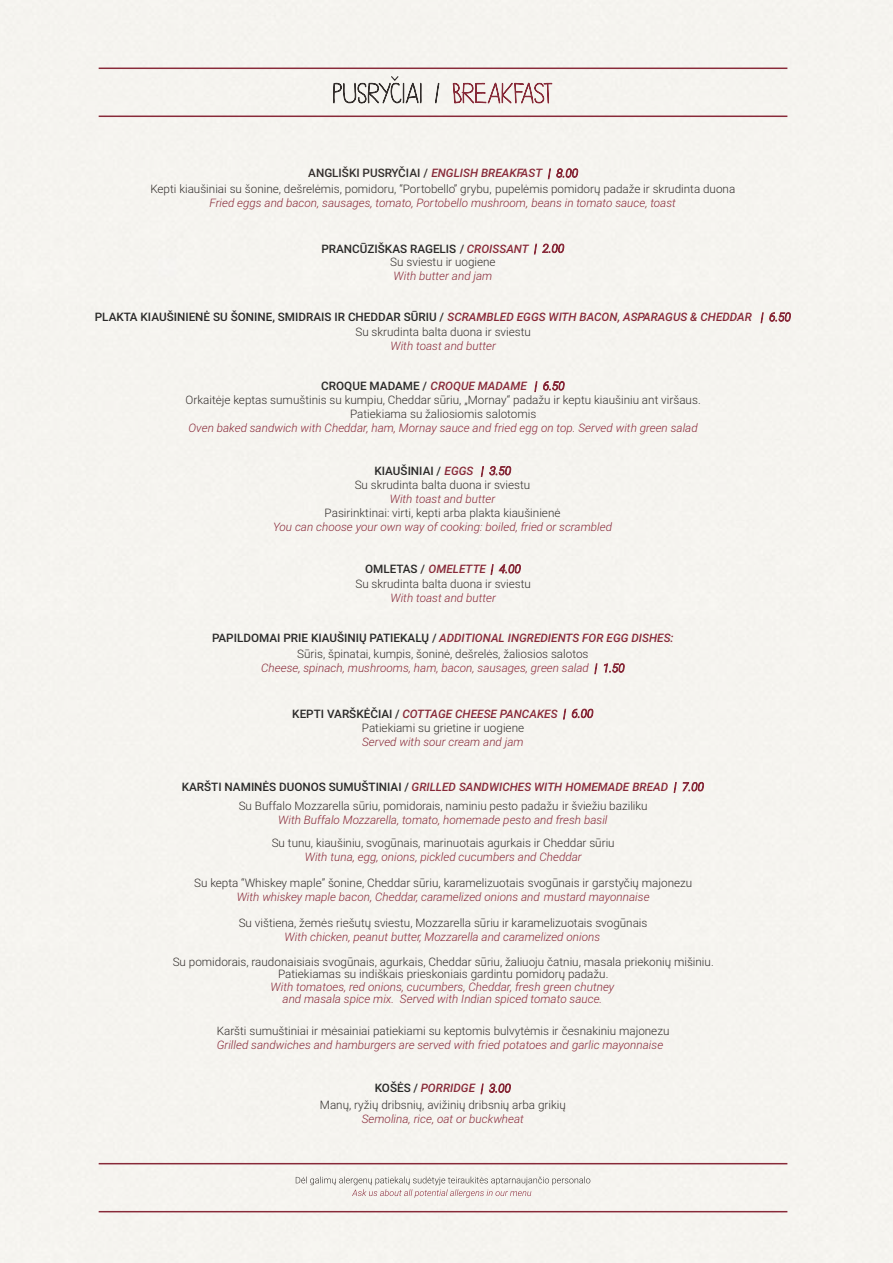
<style>
.page{position:relative;width:893px;height:1263px;background:#fff}
.page>*{position:absolute;margin:0;border:0;box-sizing:border-box;transform-origin:0 0}
.t1{font:300 11.7px/14.1px "Roboto";color:#342f2d;text-align:center}
.t2{font:italic 300 11.7px/11.9px "Roboto";color:#882a39;text-align:center}
.t3{font:500 11.7px/13.5px "Roboto";color:#2b2a29;text-align:center}
.t4{font:italic 500 11.7px "Roboto";color:#882a39}
.s1{font-weight:500}
.s2{font-weight:500;font-style:italic;color:#882a39}
.s3{font-style:italic;color:#882a39}
.s4{color:#342f2d}
.s5{font-weight:300;font-style:italic;color:#882a39}
.s6{font-weight:300;color:#342f2d}
.s7{font-weight:500;color:#2b2a29}
.s8{font-style:normal;color:#2b2a29}
.s9{font-weight:300}
</style>
<div class="page">
<svg style="left:434px;top:81px;width:6px;height:23px"></svg>
<svg style="left:452px;top:56px;width:101px;height:72px"></svg>
<hr style="left:99px;top:116px;width:688px;height:1px;background:#882a39">
<hr style="left:99px;top:68px;width:688px;height:1px;background:#882a39">
<hr style="left:99px;top:1211px;width:688px;height:1px;background:#882a39">
<hr style="left:99px;top:1163px;width:688px;height:1px;background:#882a39">
<svg style="left:332px;top:54px;width:90px;height:70px"></svg>
<svg style="left:296px;top:1176px;width:294px;height:22px"></svg>
<p class="t1" style="left:150px;top:166px;width:586px;line-height:15.9px"><span class="s1">ANGLIŠKI PUSRYČIAI /</span> <span class="s2">ENGLISH BREAKFAST</span> <span class="s3">| 8.00<br></span>Kepti kiaušiniai su šonine, dešrelėmis, pomidoru, “Portobello” grybu, pupelėmis pomidorų padaže ir skrudinta duona</p>
<p class="t2" style="left:210px;top:198px;width:468px">Fried eggs and bacon, sausages, tomato, Portobello mushroom, beans in tomato sauce, toast</p>
<p class="t3" style="left:321px;top:243px;width:244px">PRANCŪZIŠKAS RAGELIS <span class="s4">/</span> <span class="s3">CROISSANT</span> <span class="s5">| 2.00<br></span><span class="s6">Su sviestu ir uogiene</span></p>
<p class="t2" style="left:394px;top:271px;width:100px">With butter and jam</p>
<p class="t3" style="left:95px;top:311px;width:698px;line-height:15.1px">PLAKTA KIAUŠINIENĖ SU ŠONINE, SMIDRAIS IR CHEDDAR SŪRIU / <span class="s3">SCRAMBLED EGGS WITH BACON, ASPARAGUS &amp; CHEDDAR</span> <span class="s5">| 6.50<br></span><span class="s6">Su skrudinta balta duona ir sviestu</span></p>
<p class="t2" style="left:390px;top:341px;width:107px">With toast and butter</p>
<p class="t1" style="left:186px;top:380px;width:517px"><span class="s7">CROQUE MADAME /</span> <span class="s2">CROQUE MADAME</span> <span class="s3">| 6.50<br></span>Orkaitėje keptas sumuštinis su kumpiu, Cheddar sūriu, „Mornay“ padažu ir keptu kiaušiniu ant viršaus.<br>Patiekiama su žaliosiomis salotomis</p>
<p class="t2" style="left:189px;top:423px;width:511px">Oven baked sandwich with Cheddar, ham, Mornay sauce and fried egg on top. Served with green salad</p>
<p class="t1" style="left:355px;top:465px;width:177px"><span class="s7">KIAUŠINIAI /</span> <span class="s2">EGGS</span> <span class="s3">| 3.50<br></span>Su skrudinta balta duona ir sviestu</p>
<p class="t2" style="left:390px;top:494px;width:107px">With toast and butter</p>
<p class="t1" style="left:325px;top:507px;width:237px">Pasirinktinai: virti, kepti arba plakta kiaušinienė</p>
<p class="t2" style="left:273px;top:522px;width:340px">You can choose your own way of cooking: boiled, fried or scrambled</p>
<p class="t1" style="left:355px;top:563px;width:177px;line-height:14.5px"><span class="s7">OMLETAS /</span> <span class="s2">OMELETTE</span> <span class="s3">| 4.00<br></span>Su skrudinta balta duona ir sviestu</p>
<p class="t2" style="left:390px;top:593px;width:107px">With toast and butter</p>
<p class="t1" style="left:212px;top:631px;width:463px;line-height:15.9px"><span class="s7">PAPILDOMAI PRIE KIAUŠINIŲ PATIEKALŲ /</span> <span class="s2">ADDITIONAL INGREDIENTS FOR EGG DISHES:<br></span>Sūris, špinatai, kumpis, šoninė, dešrelės, žaliosios salotos</p>
<p class="t2" style="left:261px;top:663px;width:365px">Cheese, spinach, mushrooms, ham, bacon, sausages, green salad | 1.50</p>
<p class="t1" style="left:292px;top:707px;width:303px;line-height:14.5px"><span class="s7">KEPTI VARŠKĖČIAI /</span> <span class="s2">COTTAGE CHEESE PANCAKES</span> <span class="s3">| 6.00<br></span>Patiekiami su grietine ir uogiene</p>
<p class="t2" style="left:362px;top:737px;width:163px">Served with sour cream and jam</p>
<p class="t4" style="left:182px;top:782px;width:524px"><span class="s8">KARŠTI NAMINĖS DUONOS SUMUŠTINIAI /</span> GRILLED SANDWICHES WITH HOMEMADE BREAD <span class="s9">| 7.00</span></p>
<p class="t1" style="left:239px;top:800px;width:410px">Su Buffalo Mozzarella sūriu, pomidorais, naminiu pesto padažu ir šviežiu baziliku</p>
<p class="t2" style="left:278px;top:815px;width:331px">With Buffalo Mozzarella, tomato, homemade pesto and fresh basil</p>
<p class="t1" style="left:272px;top:837px;width:344px">Su tunu, kiaušiniu, svogūnais, marinuotais agurkais ir Cheddar sūriu</p>
<p class="t2" style="left:305px;top:852px;width:279px">With tuna, egg, onions, pickled cucumbers and Cheddar</p>
<p class="t1" style="left:194px;top:877px;width:500px">Su kepta “Whiskey maple” šonine, Cheddar sūriu, karamelizuotais svogūnais ir garstyčių majonezu</p>
<p class="t2" style="left:237px;top:892px;width:414px">With whiskey maple bacon, Cheddar, caramelized onions and mustard mayonnaise</p>
<p class="t1" style="left:239px;top:917px;width:410px">Su vištiena, žemės riešutų sviestu, Mozzarella sūriu ir karamelizuotais svogūnais</p>
<p class="t2" style="left:285px;top:932px;width:317px">With chicken, peanut butter, Mozzarella and caramelized onions</p>
<p class="t1" style="left:173px;top:957px;width:543px;line-height:11.9px">Su pomidorais, raudonaisiais svogūnais, agurkais, Cheddar sūriu, žaliuoju čatniu, masala priekonių mišiniu.<br>Patiekiamas su indiškais prieskoniais gardintu pomidorų padažu.</p>
<p class="t2" style="left:271px;top:982px;width:345px">With tomatoes, red onions, cucumbers, Cheddar, fresh green chutney and masala spice mix. Served with Indian spiced tomato sauce.</p>
<p class="t1" style="left:217px;top:1025px;width:454px">Karšti sumuštiniai ir mėsainiai patiekiami su keptomis bulvytėmis ir česnakiniu majonezu</p>
<p class="t2" style="left:217px;top:1040px;width:448px">Grilled sandwiches and hamburgers are served with fried potatoes and garlic mayonnaise</p>
<p class="t1" style="left:320px;top:1081px;width:247px;line-height:16.5px"><span class="s7">KOŠĖS /</span> <span class="s2">PORRIDGE</span> <span class="s3">| 3.00<br></span>Manų, ryžių dribsnių, avižinių dribsnių arba grikių</p>
<p class="t2" style="left:362px;top:1114px;width:164px">Semolina, rice, oat or buckwheat</p>
</div>
